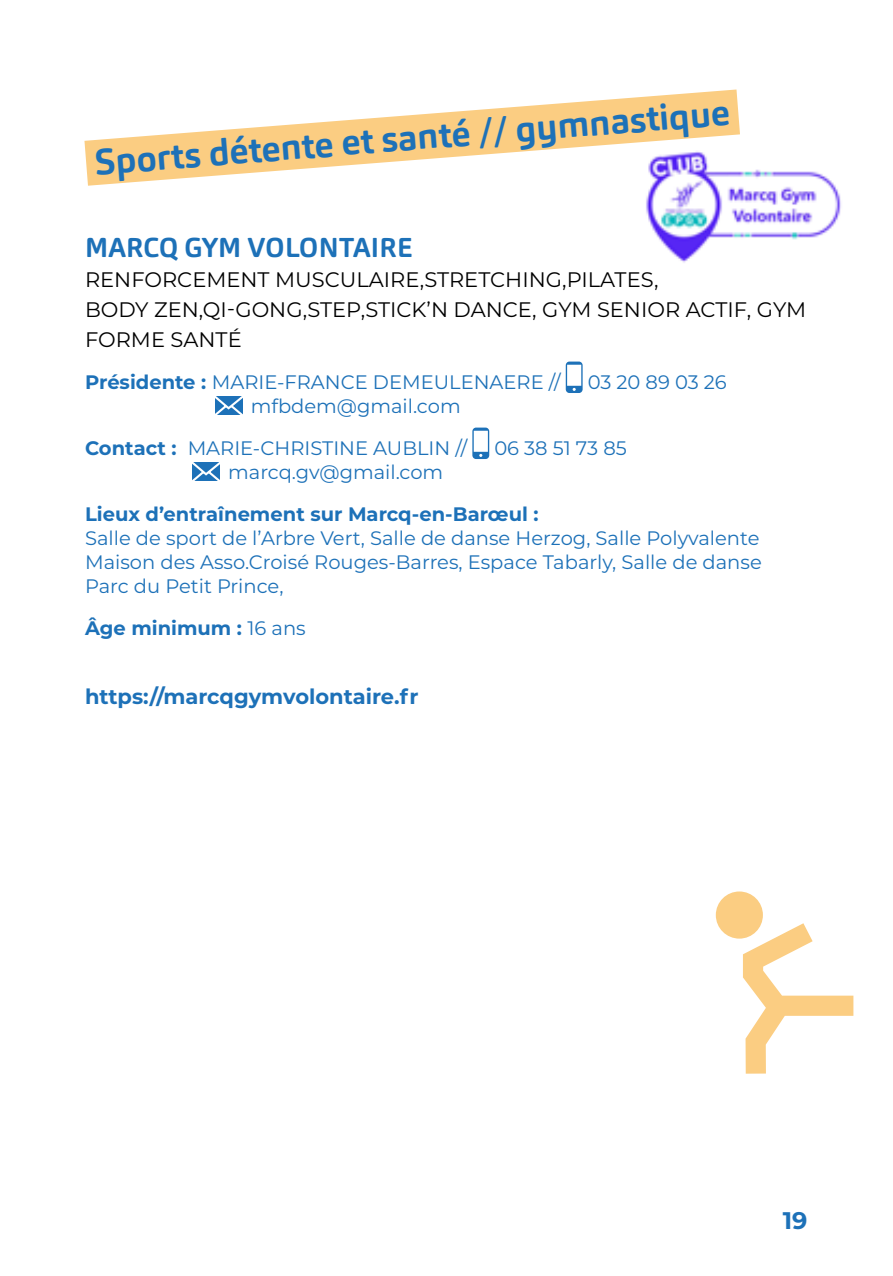
<style>
.page{position:relative;width:893px;height:1276px;background:#fff}
.page>*{position:absolute;margin:0;border:0;box-sizing:border-box;transform-origin:0 0}
.t1{font:700 36px "Carnas";color:#1d71b8}
.t2{font:700 27px "Carnas";letter-spacing:.005em;color:#1d71b8}
.t3{font:700 24px "Montserrat";color:#1d71b8}
.t4{font:21px/30px "Montserrat";color:#000}
.t5{font:700 21px "Montserrat";color:#1d71b8}
.t6{font:19.5px/24px "Montserrat";color:#1d71b8}
.t7{font:700 19.5px "Montserrat";color:#1d71b8}
.s1{font-weight:700}
.s2{font-weight:400}
</style>
<div class="page">
<img style="left:646px;top:171px;width:195px;height:92px">
<svg style="left:84px;top:89px;width:703px;height:123px"></svg>
<svg style="left:566px;top:361px;width:17px;height:32px"></svg>
<svg style="left:215px;top:396px;width:28px;height:19px"></svg>
<svg style="left:472px;top:427px;width:17px;height:32px"></svg>
<svg style="left:192px;top:462px;width:28px;height:19px"></svg>
<div style="left:716px;top:891px;width:47px;height:47px;background:#fbcd82;border-radius:50%"></div>
<svg style="left:743px;top:923px;width:110px;height:150px"></svg>
<h1 class="t1" style="left:93px;top:137px;width:638px;rotate:-4deg">Sports détente et santé // gymnastique</h1>
<h2 class="t2" style="left:85px;top:230px;width:329px">MARCQ GYM VOLONTAIRE</h2>
<p class="t4" style="left:85px;top:263px;width:723px">RENFORCEMENT MUSCULAIRE,STRETCHING,PILATES,<br>BODY ZEN,QI-GONG,STEP,STICK’N DANCE, GYM SENIOR ACTIF, GYM<br>FORME SANTÉ</p>
<p class="t6" style="left:85px;top:369px;width:477px"><span class="s1">Présidente :</span> MARIE-FRANCE DEMEULENAERE //</p>
<p class="t6" style="left:588px;top:369px;width:140px">03 20 89 03 26</p>
<p class="t6" style="left:85px;top:384px;width:384px;line-height:42px;text-indent:166px">mfbdem@gmail.com<br><span class="s1">Contact :</span> MARIE-CHRISTINE AUBLIN //</p>
<p class="t6" style="left:494px;top:435px;width:134px">06 38 51 73 85</p>
<p class="t6" style="left:228px;top:459px;width:217px">marcq.gv@gmail.com</p>
<p class="t7" style="left:85px;top:500px;width:455px">Lieux d’entraînement sur Marcq-en-Barœul :</p>
<p class="t6" style="left:85px;top:525px;width:678px;text-align:justify">Salle de sport de l’Arbre Vert, Salle de danse Herzog, Salle Polyvalente Maison des Asso.Croisé Rouges-Barres, Espace Tabarly, Salle de danse Parc du Petit Prince,</p>
<p class="t7" style="left:85px;top:614px;width:222px">Âge minimum : <span class="s2">16 ans</span></p>
<p class="t5" style="left:85px;top:681px;width:335px">https://marcqgymvolontaire.fr</p>
<p class="t3" style="left:783px;top:1203px;width:26px">19</p>
</div>
